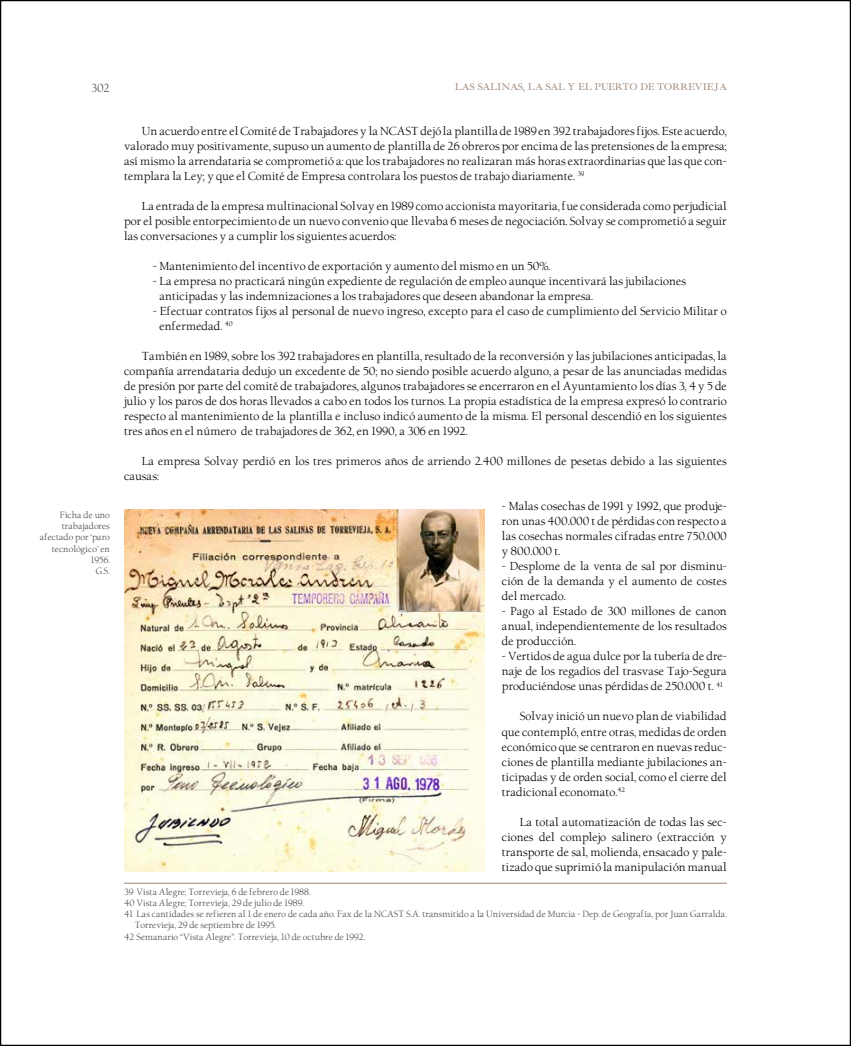
<style>
.page{position:relative;width:851px;height:1046px;background:#fff}
.page>*{position:absolute;margin:0;border:0;box-sizing:border-box;transform-origin:0 0}
.t1{font:11.25px/15px "Berkeley Oldstyle";color:#000;text-align:justify}
.t2{font:11.25px "Berkeley Oldstyle";color:#4a4a49}
.t3{font:10px "Ibarra Real";color:#9b8272}
.t4{font:8.75px/11.2px "Berkeley Oldstyle";color:#4a4a49;text-align:right}
</style>
<div class="page">
<img style="left:124px;top:509px;width:360px;height:362px">
<hr style="left:124px;top:882px;width:602px;height:1px;background:#9b8272">
<p class="t2" style="left:91px;top:82px;width:20px">302</p>
<p class="t3" style="left:455px;top:81px;width:273px">LAS SALINAS, LA SAL Y EL PUERTO DE TORREVIEJA</p>
<p class="t4" style="left:40px;top:509px;width:71px">Ficha de uno trabajadores afectado por ‘paro tecnológico’ en<br>1956.<br>G.S.</p>
<p class="t1" style="left:124px;top:124px;width:604px;text-indent:18px">Un acuerdo entre el Comité de Trabajadores y la NCAST dejó la plantilla de 1989 en 392 trabajadores fijos. Este acuerdo, valorado muy positivamente, supuso un aumento de plantilla de 26 obreros por encima de las pretensiones de la empresa; así mismo la arrendataria se comprometió a: que los trabajadores no realizaran más horas extraordinarias que las que con&shy;templara la Ley; y que el Comité de Empresa controlara los puestos de trabajo diariamente. <sup>39</sup></p>
<p class="t1" style="left:124px;top:199px;width:604px;text-indent:18px">La entrada de la empresa multinacional Solvay en 1989 como accionista mayoritaria, fue considerada como perjudicial por el posible entorpecimiento de un nuevo convenio que llevaba 6 meses de negociación. Solvay se comprometió a seguir las conversaciones y a cumplir los siguientes acuerdos:</p>
<p class="t1" style="left:153px;top:259px;width:399px">- Mantenimiento del incentivo de exportación y aumento del mismo en un 50%.</p>
<p class="t1" style="left:159px;top:274px;width:528px;text-indent:-7px">- La empresa no practicará ningún expediente de regulación de empleo aunque incentivará las jubilaciones anticipadas y las indemnizaciones a los trabajadores que deseen abandonar la empresa.</p>
<p class="t1" style="left:159px;top:304px;width:568px;text-indent:-7px">- Efectuar contratos fijos al personal de nuevo ingreso, excepto para el caso de cumplimiento del Servicio Militar o enfermedad. <sup>40</sup></p>
<p class="t1" style="left:124px;top:349px;width:604px;text-indent:18px">También en 1989, sobre los 392 trabajadores en plantilla, resultado de la reconversión y las jubilaciones anticipadas, la compañía arrendataria dedujo un excedente de 50; no siendo posible acuerdo alguno, a pesar de las anunciadas medidas de presión por parte del comité de trabajadores, algunos trabajadores se encerraron en el Ayuntamiento los días 3, 4 y 5 de julio y los paros de dos horas llevados a cabo en todos los turnos. La propia estadística de la empresa expresó lo contrario respecto al mantenimiento de la plantilla e incluso indicó aumento de la misma. El personal descendió en los siguientes tres años en el número de trabajadores de 362, en 1990, a 306 en 1992.</p>
<p class="t1" style="left:124px;top:454px;width:604px;text-indent:18px">La empresa Solvay perdió en los tres primeros años de arriendo 2.400 millones de pesetas debido a las siguientes causas:</p>
<p class="t1" style="left:502px;top:499px;width:226px">- Malas cosechas de 1991 y 1992, que produje&shy;ron unas 400.000 t de pérdidas con respecto a las cosechas normales cifradas entre 750.000 y 800.000 t.</p>
<p class="t1" style="left:502px;top:559px;width:226px">- Desplome de la venta de sal por disminu&shy;ción de la demanda y el aumento de costes del mercado.</p>
<p class="t1" style="left:502px;top:604px;width:226px">- Pago al Estado de 300 millones de canon anual, independientemente de los resultados de producción.</p>
<p class="t1" style="left:502px;top:649px;width:226px">- Vertidos de agua dulce por la tubería de dre&shy;naje de los regadíos del trasvase Tajo-Segura produciéndose unas pérdidas de 250.000 t. <sup>41</sup></p>
<p class="t1" style="left:502px;top:709px;width:226px;text-indent:18px">Solvay inició un nuevo plan de viabilidad que contempló, entre otras, medidas de orden económico que se centraron en nuevas reduc&shy;ciones de plantilla mediante jubilaciones an&shy;ticipadas y de orden social, como el cierre del tradicional economato.<sup>42</sup></p>
<p class="t1" style="left:502px;top:814px;width:226px;text-indent:18px">La total automatización de todas las sec&shy;ciones del complejo salinero (extracción y transporte de sal, molienda, ensacado y pale&shy;tizado que suprimió la manipulación manual</p>
<p class="t4" style="left:124px;top:886px;width:188px">39 Vista Alegre; Torrevieja, 6 de febrero de 1988.</p>
<p class="t4" style="left:124px;top:897px;width:181px">40 Vista Alegre; Torrevieja, 29 de julio de 1989.</p>
<p class="t4" style="left:124px;top:908px;width:604px">41 Las cantidades se refieren al 1 de enero de cada año. Fax de la NCAST S.A. transmitido a la Universidad de Murcia - Dep. de Geografía, por Juan Garralda.</p>
<p class="t4" style="left:135px;top:919px;width:143px">Torrevieja, 29 de septiembre de 1995.</p>
<p class="t4" style="left:124px;top:931px;width:242px">42 Semanario “Vista Alegre”. Torrevieja, 10 de octubre de 1992.</p>
</div>
